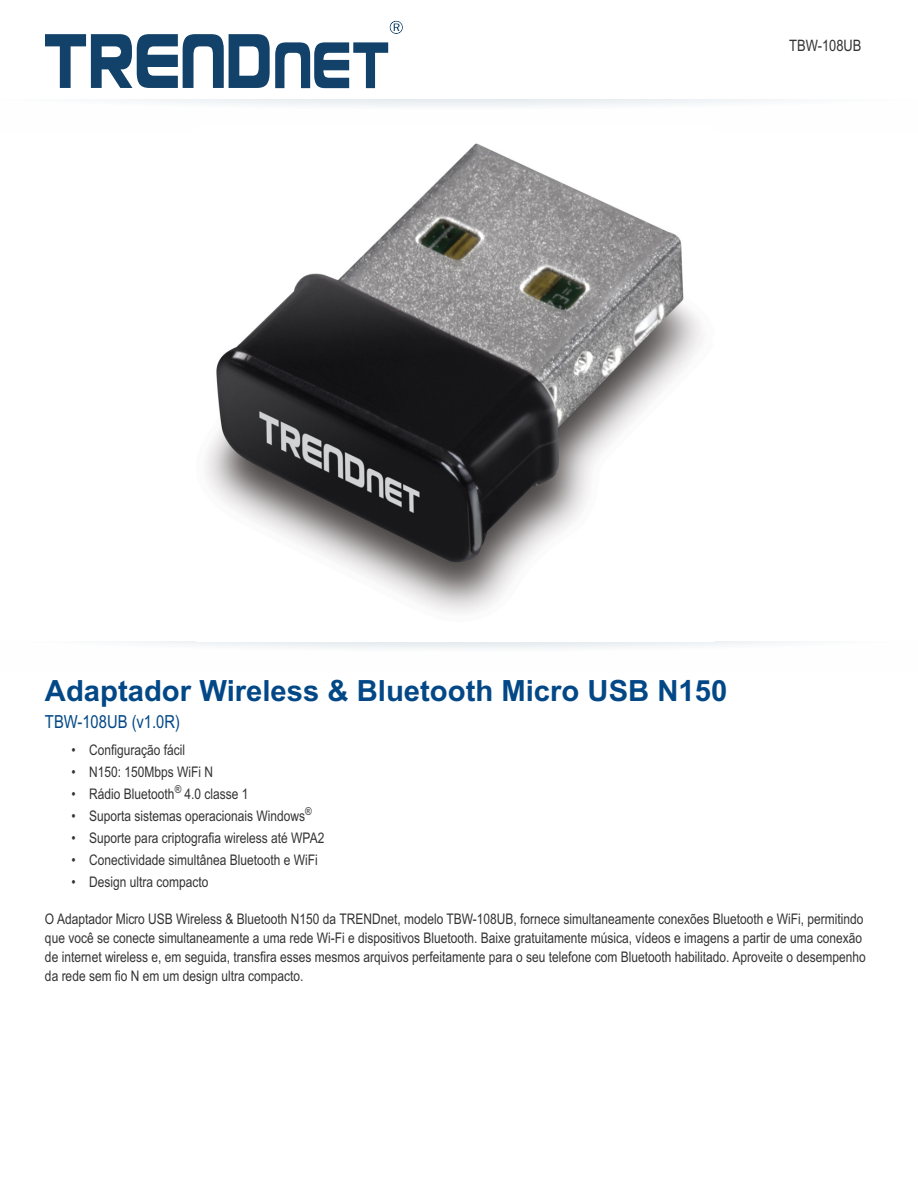
<style>
.page{position:relative;width:918px;height:1188px;background:#fff}
.page>*{position:absolute;margin:0;border:0;box-sizing:border-box;transform-origin:0 0}
.t1{font:700 29.25px "Arial";color:#034886}
.t2{font:18px "Arial Narrow";color:#034886}
.t3{font:15.75px "Arial Narrow";color:#333}
.t4{font:14.7px/19px "Arial Narrow";color:#333}
</style>
<div class="page">
<div style="left:0;top:99px;width:918px;height:32px;background:linear-gradient(to right,#fbfcfc,#fcfcfd)"></div>
<svg style="left:143px;top:642px;width:636px;height:7px"></svg>
<img style="left:197px;top:124px;width:517px;height:490px">
<svg style="left:45px;top:21px;width:358px;height:67px"></svg>
<p class="t3" style="left:789px;top:39px;width:74px">TBW-108UB</p>
<h1 class="t1" style="left:45px;top:679px;width:684px">Adaptador Wireless &amp; Bluetooth Micro USB N150</h1>
<p class="t2" style="left:45px;top:715px;width:137px">TBW-108UB (v1.0R)</p>
<p class="t4" style="left:72px;top:742px;width:115px">• Configuração fácil</p>
<p class="t4" style="left:72px;top:764px;width:143px">• N150: 150Mbps WiFi N</p>
<p class="t4" style="left:72px;top:786px;width:179px">• Rádio Bluetooth<sup>®</sup> 4.0 classe 1</p>
<p class="t4" style="left:72px;top:808px;width:242px">• Suporta sistemas operacionais Windows<sup>®</sup></p>
<p class="t4" style="left:72px;top:829px;width:254px">• Suporte para criptografia wireless até WPA2</p>
<p class="t4" style="left:72px;top:851px;width:248px">• Conectividade simultânea Bluetooth e WiFi</p>
<p class="t4" style="left:72px;top:873px;width:139px">• Design ultra compacto</p>
<p class="t4" style="left:45px;top:910px;width:822px">O Adaptador Micro USB Wireless &amp; Bluetooth N150 da TRENDnet, modelo TBW-108UB, fornece simultaneamente conexões Bluetooth e WiFi, permitindo que você se conecte simultaneamente a uma rede Wi-Fi e dispositivos Bluetooth. Baixe gratuitamente música, vídeos e imagens a partir de uma conexão de internet wireless e, em seguida, transfira esses mesmos arquivos perfeitamente para o seu telefone com Bluetooth habilitado. Aproveite o desempenho da rede sem fio N em um design ultra compacto.</p>
</div>
